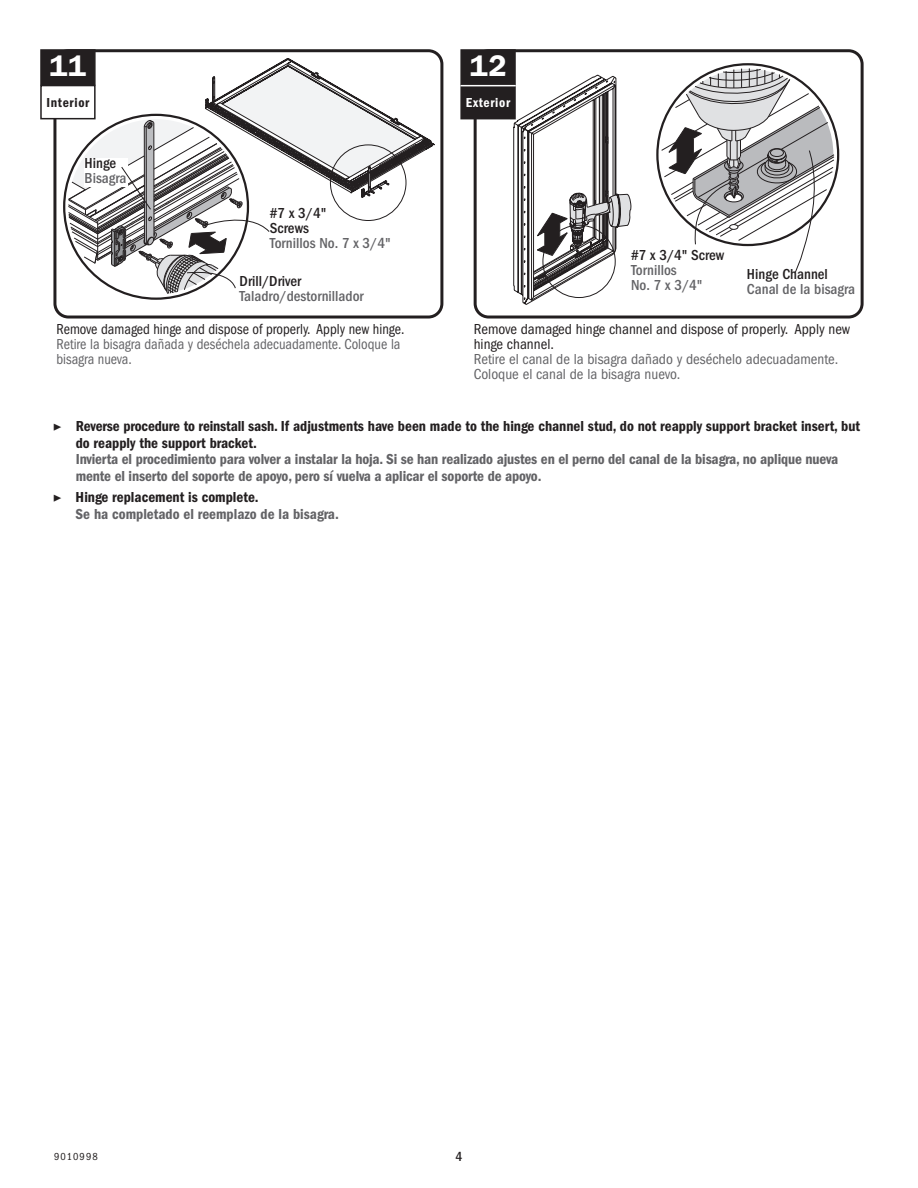
<style>
.page{position:relative;width:918px;height:1188px;background:#fff}
.page>*{position:absolute;margin:0;border:0;box-sizing:border-box;transform-origin:0 0}
.t1{font:600 30px "ITC Franklin Gothic Std";color:#fff}
.t2{font:15px/16.5px "ITC Franklin Gothic Std Dm Cd";letter-spacing:-.01em;color:#636366}
.t3{font:15px/16.5px "ITC Franklin Gothic Std Dm Cd";color:#231f20}
.t4{font:condensed 15px/15px "ITC Franklin Gothic Std";color:#636366}
.t5{font:500 condensed 15px/15px "ITC Franklin Gothic Std";color:#636366}
.t6{font:condensed 15px/15px "ITC Franklin Gothic Std";color:#636366;scale:.95 1}
.t7{font:condensed 15px/15px "ITC Franklin Gothic Std";color:#231f20}
.t8{font:500 condensed 15px/15px "ITC Franklin Gothic Std";color:#231f20}
.t9{font:condensed 15px "ITC Franklin Gothic Std";color:#231f20;scale:.95 1}
.t10{font:13.5px "ITC Franklin Gothic Std Dm Cd";letter-spacing:.05em;color:#231f20}
.t11{font:13.5px "ITC Franklin Gothic Std Dm Cd";letter-spacing:.05em;color:#fff}
.t12{font:500 condensed 13.5px "ITC Franklin Gothic Std";color:#231f20}
.t13{font:condensed 10.5px "ITC Franklin Gothic Std";letter-spacing:.1em;color:#231f20}
.s1{font-family:"Minion Pro";font-weight:700;font-stretch:condensed}
.s2{font-family:"Minion Pro";font-weight:700;font-stretch:condensed;color:#231f20}
.s3{color:#231f20}
</style>
<div class="page">
<div style="left:53px;top:49px;width:390px;height:270px;border:3px solid #231f20;border-radius:14px"></div>
<div style="left:474px;top:49px;width:390px;height:270px;border:3px solid #231f20;border-radius:14px"></div>
<div style="left:40px;top:49px;width:56px;height:37px;background:#231f20;border:2px solid #231f20"></div>
<div style="left:40px;top:85px;width:56px;height:34px;background:#fff;border:2px solid #231f20"></div>
<div style="left:460px;top:49px;width:56px;height:37px;background:#231f20;border:2px solid #231f20"></div>
<div style="left:460px;top:85px;width:56px;height:34px;background:#231f20;border:2px solid #231f20"></div>
<hr style="left:460px;top:85px;width:56px;height:1px;background:#fff">
<svg style="left:513px;top:75px;width:118px;height:230px"></svg>
<svg style="left:68px;top:58px;width:367px;height:236px"></svg>
<svg style="left:661px;top:68px;width:174px;height:205px"></svg>
<h1 class="t1" style="left:50px;top:48px;width:38px">11</h1>
<p class="t10" style="left:46px;top:95px;width:44px">Interior</p>
<p class="t8" style="left:85px;top:156px;width:33px">Hinge</p>
<p class="t5" style="left:85px;top:171px;width:43px">Bisagra</p>
<p class="t8" style="left:270px;top:206px;width:58px">#7 x 3/4"<br>Screws</p>
<p class="t5" style="left:270px;top:236px;width:122px">Tornillos No. 7 x 3/4"</p>
<p class="t8" style="left:240px;top:274px;width:63px">Drill/Driver</p>
<p class="t5" style="left:240px;top:289px;width:126px">Taladro/destornillador</p>
<p class="t9" style="left:56px;top:321px;width:368px">Remove damaged hinge and dispose of properly. Apply new hinge.</p>
<p class="t6" style="left:56px;top:337px;width:364px">Retire la bisagra dañada y deséchela adecuadamente. Coloque la bisagra nueva.</p>
<h1 class="t1" style="left:470px;top:48px;width:38px">12</h1>
<p class="t11" style="left:466px;top:95px;width:46px">Exterior</p>
<p class="t8" style="left:631px;top:247px;width:95px">#7 x 3/4" Screw</p>
<p class="t5" style="left:631px;top:262px;width:73px">Tornillos<br>No. 7 x 3/4"</p>
<p class="t8" style="left:747px;top:266px;width:82px">Hinge Channel</p>
<p class="t5" style="left:747px;top:281px;width:110px">Canal de la bisagra</p>
<p class="t7" style="left:474px;top:322px;width:378px">Remove damaged hinge channel and dispose of properly. Apply new hinge channel.</p>
<p class="t4" style="left:474px;top:352px;width:366px">Retire el canal de la bisagra dañado y deséchelo adecuadamente.<br>Coloque el canal de la bisagra nuevo.</p>
<p class="t3" style="left:76px;top:418px;width:786px;text-indent:-23px"><span class="s1">▶</span> Reverse procedure to reinstall sash. If adjustments have been made to the hinge channel stud, do not reapply support bracket insert, but do reapply the support bracket.</p>
<p class="t2" style="left:76px;top:451px;width:764px">Invierta el procedimiento para volver a instalar la hoja. Si se han realizado ajustes en el perno del canal de la bisagra, no aplique nueva mente el inserto del soporte de apoyo, pero sí vuelva a aplicar el soporte de apoyo.</p>
<p class="t2" style="left:76px;top:489px;width:265px;text-indent:-23px"><span class="s2">▶</span> <span class="s3">Hinge replacement is complete.<br></span>Se ha completado el reemplazo de la bisagra.</p>
<p class="t13" style="left:54px;top:1151px;width:45px">9010998</p>
<p class="t12" style="left:456px;top:1149px;width:8px">4</p>
</div>
